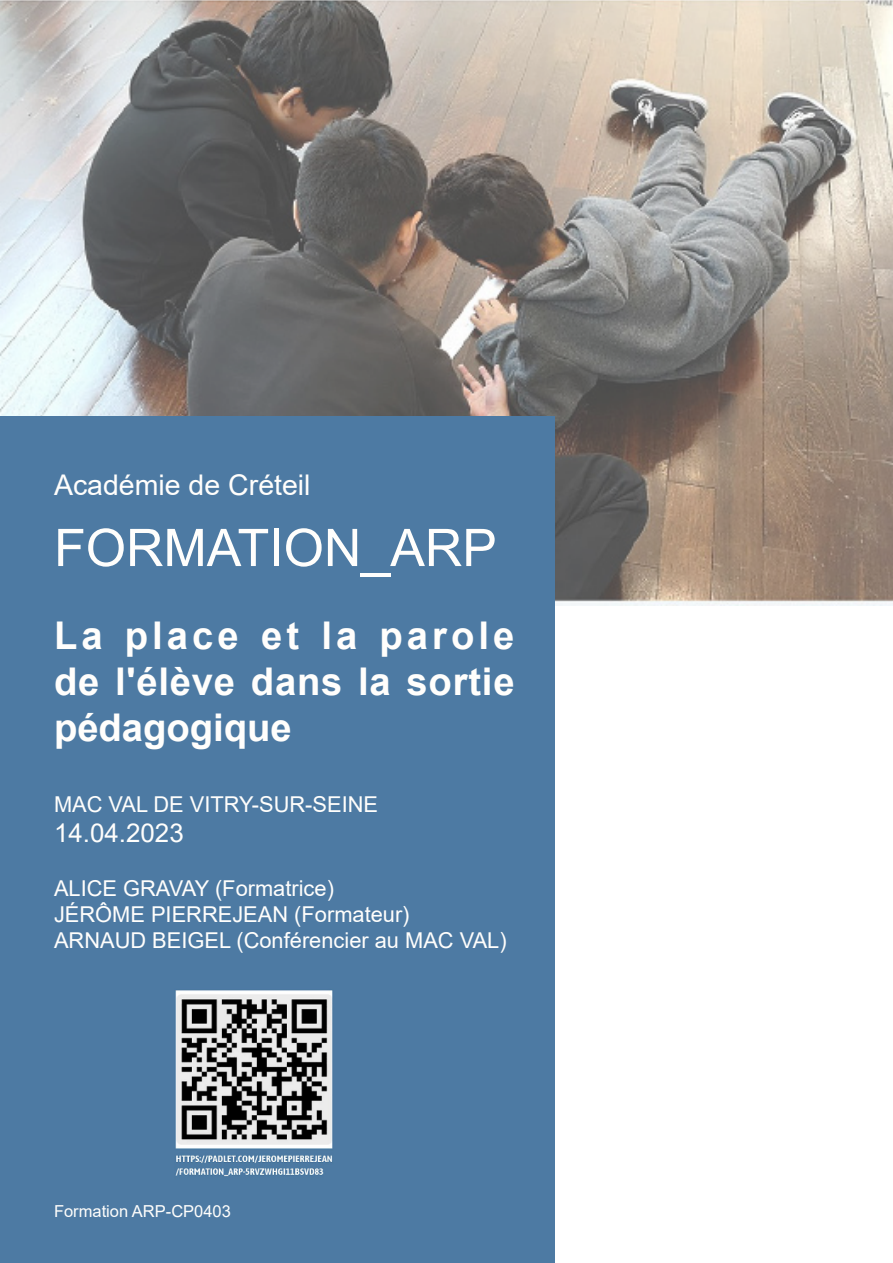
<style>
.page{position:relative;width:893px;height:1263px;background:#fff}
.page>*{position:absolute;margin:0;border:0;box-sizing:border-box;transform-origin:0 0}
.t1{font:51.9px "Arial";color:#fffefc}
.t2{font:700 38.25px/45.9px "Arial";letter-spacing:.02em;color:#fffefc;text-align:justify}
.t3{font:28.5px "Arial";color:#fffefc}
.t4{font:25.95px "Arial";color:#fffefc}
.t5{font:21.9px/26.2px "Arial";color:#fffefc}
.t6{font:16.5px "Arial";color:#fffefc}
</style>
<div class="page">
<img style="left:0;top:0;width:893px;height:605px">
<div style="left:0;top:417px;width:555px;height:846px;background:#4d7aa3"></div>
<img style="left:175px;top:990px;width:158px;height:186px">
<h3 class="t3" style="left:54px;top:466px;width:258px">Académie de Créteil</h3>
<h1 class="t1" style="left:54px;top:512px;width:444px">FORMATION_ARP</h1>
<h2 class="t2" style="left:54px;top:613px;width:462px">La place et la parole de l'élève dans la sortie pédagogique</h2>
<p class="t5" style="left:54px;top:791px;width:326px">MAC VAL DE VITRY-SUR-SEINE</p>
<p class="t4" style="left:54px;top:815px;width:131px">14.04.2023</p>
<p class="t5" style="left:54px;top:875px;width:454px">ALICE GRAVAY (Formatrice)<br>JÉRÔME PIERREJEAN (Formateur)<br>ARNAUD BEIGEL (Conférencier au MAC VAL)</p>
<p class="t6" style="left:54px;top:1199px;width:178px">Formation ARP-CP0403</p>
</div>
